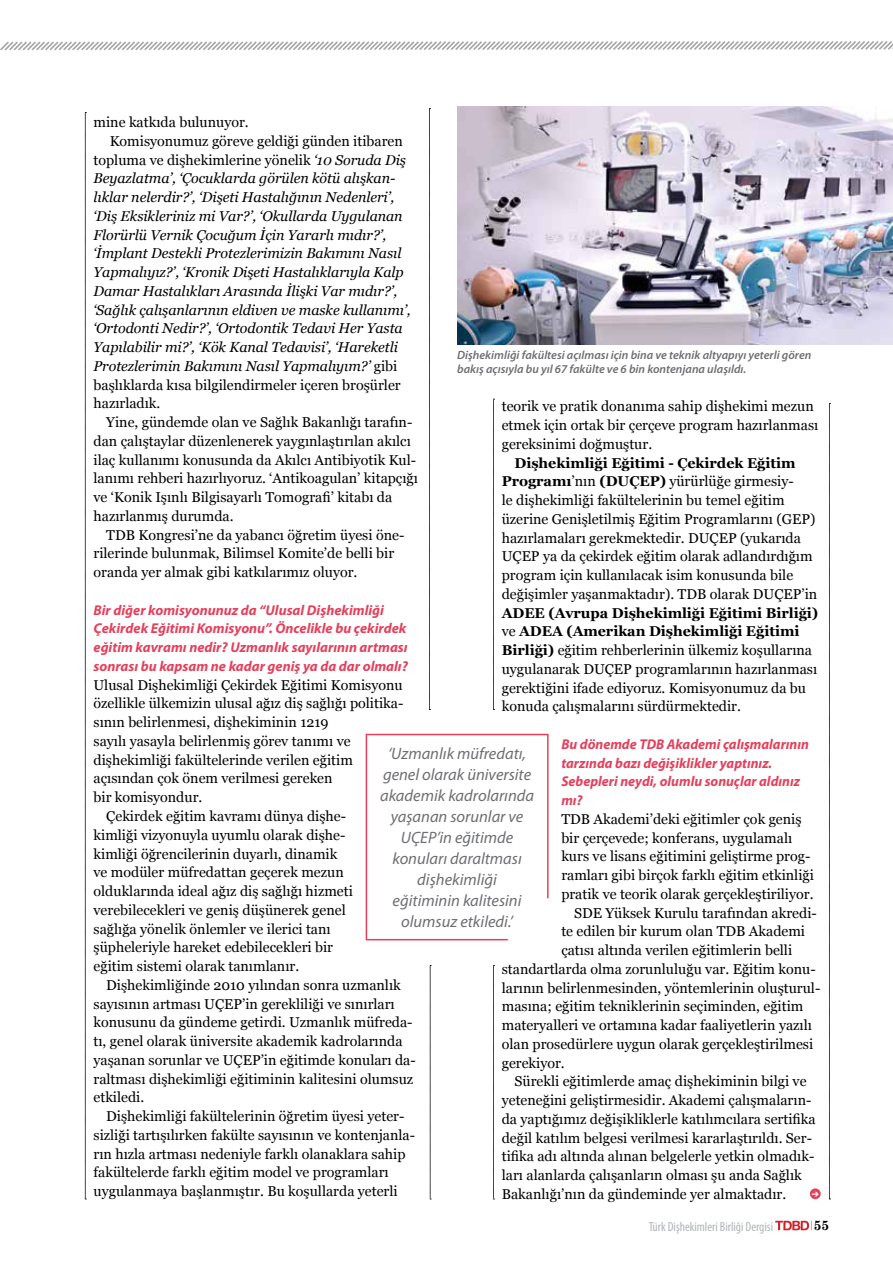
<style>
.page{position:relative;width:893px;height:1263px;background:#fff}
.page>*{position:absolute;margin:0;border:0;box-sizing:border-box;transform-origin:0 0}
.t1{font:italic 16.5px/21px "Myriad Pro";color:#6d6e71;text-align:center}
.t2{font:14.25px/18.8px "Georgia";color:#000}
.t3{font:italic 14.25px "Georgia";letter-spacing:-.005em;color:#000}
.t4{font:italic 700 14.25px/18.8px "Myriad Pro";color:#e4405c}
.t5{font:700 13.5px "Century Schoolbook";color:#000}
.t6{font:condensed 13.05px "Myriad Pro";color:#b1b4b6}
.t7{font:italic 600 12px/14.4px "Myriad Pro";color:#6d6e71}
.s1{font-style:italic}
.s2{font-style:normal}
.s3{font-weight:700}
</style>
<div class="page">
<svg style="left:85px;top:112px;width:1px;height:1088px"></svg>
<svg style="left:829px;top:403px;width:1px;height:797px"></svg>
<svg style="left:0;top:41px;width:893px;height:10px"></svg>
<svg style="left:775px;top:1220px;width:37px;height:10px"></svg>
<div style="left:810px;top:1188px;width:11px;height:11px;background:#e4405c;border-radius:50%"></div>
<svg style="left:365px;top:733px;width:184px;height:208px"></svg>
<svg style="left:493px;top:399px;width:1px;height:311px"></svg>
<svg style="left:429px;top:108px;width:1px;height:602px"></svg>
<svg style="left:430px;top:965px;width:1px;height:235px"></svg>
<svg style="left:493px;top:965px;width:1px;height:235px"></svg>
<img style="left:457px;top:106px;width:436px;height:238px">
<p class="t2" style="left:94px;top:113px;width:157px">mine katkıda bulunuyor.</p>
<p class="t2" style="left:110px;top:131px;width:295px">Komisyonumuz göreve geldiği günden itibaren</p>
<p class="t2" style="left:94px;top:150px;width:314px">topluma ve dişhekimlerine yönelik <span class="s1">‘10 Soruda Diş</span></p>
<p class="t3" style="left:94px;top:170px;width:303px">Beyazlatma’, ‘Çocuklarda görülen kötü alışkan-</p>
<p class="t3" style="left:94px;top:189px;width:302px">lıklar nelerdir?’, ‘Dişeti Hastalığının Nedenleri’,</p>
<p class="t3" style="left:94px;top:208px;width:311px">‘Diş Eksikleriniz mi Var?’, ‘Okullarda Uygulanan</p>
<p class="t3" style="left:94px;top:227px;width:294px">Florürlü Vernik Çocuğum İçin Yararlı mıdır?’,</p>
<p class="t3" style="left:94px;top:245px;width:309px">‘İmplant Destekli Protezlerimizin Bakımını Nasıl</p>
<p class="t3" style="left:94px;top:264px;width:312px">Yapmalıyız?’, ‘Kronik Dişeti Hastalıklarıyla Kalp</p>
<p class="t3" style="left:94px;top:283px;width:305px">Damar Hastalıkları Arasında İlişki Var mıdır?’,</p>
<p class="t3" style="left:94px;top:302px;width:319px">‘Sağlık çalışanlarının eldiven ve maske kullanımı’,</p>
<p class="t3" style="left:94px;top:320px;width:311px">‘Ortodonti Nedir?’, ‘Ortodontik Tedavi Her Yasta</p>
<p class="t3" style="left:94px;top:339px;width:306px">Yapılabilir mi?’, ‘Kök Kanal Tedavisi’, ‘Hareketli</p>
<p class="t3" style="left:94px;top:358px;width:305px">Protezlerimin Bakımını Nasıl Yapmalıyım?’ <span class="s2">gibi</span></p>
<p class="t2" style="left:94px;top:375px;width:309px">başlıklarda kısa bilgilendirmeler içeren broşürler</p>
<p class="t2" style="left:94px;top:394px;width:68px">hazırladık.</p>
<p class="t2" style="left:106px;top:413px;width:308px">Yine, gündemde olan ve Sağlık Bakanlığı tarafın-</p>
<p class="t2" style="left:94px;top:432px;width:319px">dan çalıştaylar düzenlenerek yaygınlaştırılan akılcı</p>
<p class="t2" style="left:94px;top:450px;width:324px">ilaç kullanımı konusunda da Akılcı Antibiyotik Kul-</p>
<p class="t2" style="left:94px;top:469px;width:326px">lanımı rehberi hazırlıyoruz. ‘Antikoagulan’ kitapçığı</p>
<p class="t2" style="left:94px;top:488px;width:300px">ve ‘Konik Işınlı Bilgisayarlı Tomografi’ kitabı da</p>
<p class="t2" style="left:94px;top:507px;width:141px">hazırlanmış durumda.</p>
<p class="t2" style="left:106px;top:525px;width:300px">TDB Kongresi’ne da yabancı öğretim üyesi öne-</p>
<p class="t2" style="left:94px;top:544px;width:302px">rilerinde bulunmak, Bilimsel Komite’de belli bir</p>
<p class="t2" style="left:94px;top:563px;width:265px">oranda yer almak gibi katkılarımız oluyor.</p>
<p class="t4" style="left:94px;top:600px;width:316px">Bir diğer komisyonunuz da “Ulusal Dişhekimliği Çekirdek Eğitimi Komisyonu”. Öncelikle bu çekirdek eğitim kavramı nedir? Uzmanlık sayılarının artması sonrası bu kapsam ne kadar geniş ya da dar olmalı?</p>
<p class="t2" style="left:94px;top:675px;width:311px">Ulusal Dişhekimliği Çekirdek Eğitimi Komisyonu</p>
<p class="t2" style="left:94px;top:694px;width:311px">özellikle ülkemizin ulusal ağız diş sağlığı politika-</p>
<p class="t2" style="left:94px;top:713px;width:237px">sının belirlenmesi, dişhekiminin 1219</p>
<p class="t2" style="left:94px;top:732px;width:259px">sayılı yasayla belirlenmiş görev tanımı ve</p>
<p class="t2" style="left:94px;top:750px;width:261px">dişhekimliği fakültelerinde verilen eğitim</p>
<p class="t2" style="left:94px;top:769px;width:241px">açısından çok önem verilmesi gereken</p>
<p class="t2" style="left:94px;top:788px;width:110px">bir komisyondur.</p>
<p class="t2" style="left:106px;top:807px;width:241px">Çekirdek eğitim kavramı dünya dişhe-</p>
<p class="t2" style="left:94px;top:825px;width:253px">kimliği vizyonuyla uyumlu olarak dişhe-</p>
<p class="t2" style="left:94px;top:844px;width:245px">kimliği öğrencilerinin duyarlı, dinamik</p>
<p class="t2" style="left:94px;top:863px;width:252px">ve modüler müfredattan geçerek mezun</p>
<p class="t2" style="left:94px;top:882px;width:261px">olduklarında ideal ağız diş sağlığı hizmeti</p>
<p class="t2" style="left:94px;top:900px;width:254px">verebilecekleri ve geniş düşünerek genel</p>
<p class="t2" style="left:94px;top:919px;width:239px">sağlığa yönelik önlemler ve ilerici tanı</p>
<p class="t2" style="left:94px;top:938px;width:241px">şüpheleriyle hareket edebilecekleri bir</p>
<p class="t2" style="left:94px;top:957px;width:207px">eğitim sistemi olarak tanımlanır.</p>
<p class="t2" style="left:106px;top:975px;width:296px">Dişhekimliğinde 2010 yılından sonra uzmanlık</p>
<p class="t2" style="left:94px;top:994px;width:303px">sayısının artması UÇEP’in gerekliliği ve sınırları</p>
<p class="t2" style="left:94px;top:1013px;width:321px">konusunu da gündeme getirdi. Uzmanlık müfreda-</p>
<p class="t2" style="left:94px;top:1032px;width:310px">tı, genel olarak üniversite akademik kadrolarında</p>
<p class="t2" style="left:94px;top:1050px;width:324px">yaşanan sorunlar ve UÇEP’in eğitimde konuları da-</p>
<p class="t2" style="left:94px;top:1069px;width:321px">raltması dişhekimliği eğitiminin kalitesini olumsuz</p>
<p class="t2" style="left:94px;top:1088px;width:52px">etkiledi.</p>
<p class="t2" style="left:106px;top:1107px;width:300px">Dişhekimliği fakültelerinin öğretim üyesi yeter-</p>
<p class="t2" style="left:94px;top:1125px;width:323px">sizliği tartışılırken fakülte sayısının ve kontenjanla-</p>
<p class="t2" style="left:94px;top:1144px;width:313px">rın hızla artması nedeniyle farklı olanaklara sahip</p>
<p class="t2" style="left:94px;top:1163px;width:297px">fakültelerde farklı eğitim model ve programları</p>
<p class="t2" style="left:94px;top:1182px;width:306px">uygulanmaya başlanmıştır. Bu koşullarda yeterli</p>
<p class="t7" style="left:457px;top:347px;width:356px">Dişhekimliği fakültesi açılması için bina ve teknik altyapıyı yeterli gören bakış açısıyla bu yıl 67 fakülte ve 6 bin kontenjana ulaşıldı.</p>
<p class="t2" style="left:502px;top:397px;width:318px">teorik ve pratik donanıma sahip dişhekimi mezun etmek için ortak bir çerçeve program hazırlanması gereksinimi doğmuştur.</p>
<p class="t2" style="left:502px;top:453px;width:317px;text-indent:13px"><span class="s3">Dişhekimliği Eğitimi - Çekirdek Eğitim Programı</span>’nın <span class="s3">(DUÇEP)</span> yürürlüğe girmesiy-<br>le dişhekimliği fakültelerinin bu temel eğitim üzerine Genişletilmiş Eğitim Programlarını (GEP) hazırlamaları gerekmektedir. DUÇEP (yukarıda UÇEP ya da çekirdek eğitim olarak adlandırdığım program için kullanılacak isim konusunda bile değişimler yaşanmaktadır). TDB olarak DUÇEP’in</p>
<p class="t2" style="left:502px;top:603px;width:318px"><span class="s3">ADEE (Avrupa Dişhekimliği Eğitimi Birliği) </span>ve <span class="s3">ADEA (Amerikan Dişhekimliği Eğitimi Birliği)</span> eğitim rehberlerinin ülkemiz koşullarına uygulanarak DUÇEP programlarının hazırlanması gerektiğini ifade ediyoruz. Komisyonumuz da bu konuda çalışmalarını sürdürmektedir.</p>
<p class="t4" style="left:561px;top:734px;width:249px">Bu dönemde TDB Akademi çalışmalarının tarzında bazı değişiklikler yaptınız.<br>Sebepleri neydi, olumlu sonuçlar aldınız mı?</p>
<p class="t2" style="left:561px;top:809px;width:242px">TDB Akademi’deki eğitimler çok geniş</p>
<p class="t2" style="left:561px;top:828px;width:232px">bir çerçevede; konferans, uygulamalı</p>
<p class="t2" style="left:561px;top:847px;width:251px">kurs ve lisans eğitimini geliştirme prog-</p>
<p class="t2" style="left:561px;top:866px;width:254px">ramları gibi birçok farklı eğitim etkinliği</p>
<p class="t2" style="left:561px;top:884px;width:254px">pratik ve teorik olarak gerçekleştiriliyor.</p>
<p class="t2" style="left:574px;top:903px;width:244px">SDE Yüksek Kurulu tarafından akredi-</p>
<p class="t2" style="left:561px;top:922px;width:245px">te edilen bir kurum olan TDB Akademi</p>
<p class="t2" style="left:561px;top:941px;width:232px">çatısı altında verilen eğitimlerin belli</p>
<p class="t2" style="left:502px;top:959px;width:315px">standartlarda olma zorunluluğu var. Eğitim konu-</p>
<p class="t2" style="left:502px;top:978px;width:320px">larının belirlenmesinden, yöntemlerinin oluşturul-</p>
<p class="t2" style="left:502px;top:997px;width:303px">masına; eğitim tekniklerinin seçiminden, eğitim</p>
<p class="t2" style="left:502px;top:1016px;width:312px">materyalleri ve ortamına kadar faaliyetlerin yazılı</p>
<p class="t2" style="left:502px;top:1034px;width:313px">olan prosedürlere uygun olarak gerçekleştirilmesi</p>
<p class="t2" style="left:502px;top:1053px;width:65px">gerekiyor.</p>
<p class="t2" style="left:514px;top:1072px;width:294px">Sürekli eğitimlerde amaç dişhekiminin bilgi ve</p>
<p class="t2" style="left:502px;top:1091px;width:311px">yeteneğini geliştirmesidir. Akademi çalışmaların-</p>
<p class="t2" style="left:502px;top:1109px;width:315px">da yaptığımız değişikliklerle katılımcılara sertifika</p>
<p class="t2" style="left:502px;top:1128px;width:312px">değil katılım belgesi verilmesi kararlaştırıldı. Ser-</p>
<p class="t2" style="left:502px;top:1147px;width:314px">tifika adı altında alınan belgelerle yetkin olmadık-</p>
<p class="t2" style="left:502px;top:1166px;width:302px">ları alanlarda çalışanların olması şu anda Sağlık</p>
<p class="t2" style="left:502px;top:1184px;width:286px">Bakanlığı’nın da gündeminde yer almaktadır.</p>
<p class="t1" style="left:380px;top:743px;width:156px">‘Uzmanlık müfredatı, genel olarak üniversite akademik kadrolarında yaşanan sorunlar ve<br>UÇEP’in eğitimde konuları daraltması dişhekimliği<br>eğitiminin kalitesini olumsuz etkiledi.’</p>
<p class="t6" style="left:649px;top:1218px;width:126px">Türk Dişhekimleri Birliği Dergisi</p>
<p class="t5" style="left:814px;top:1215px;width:17px">55</p>
</div>
